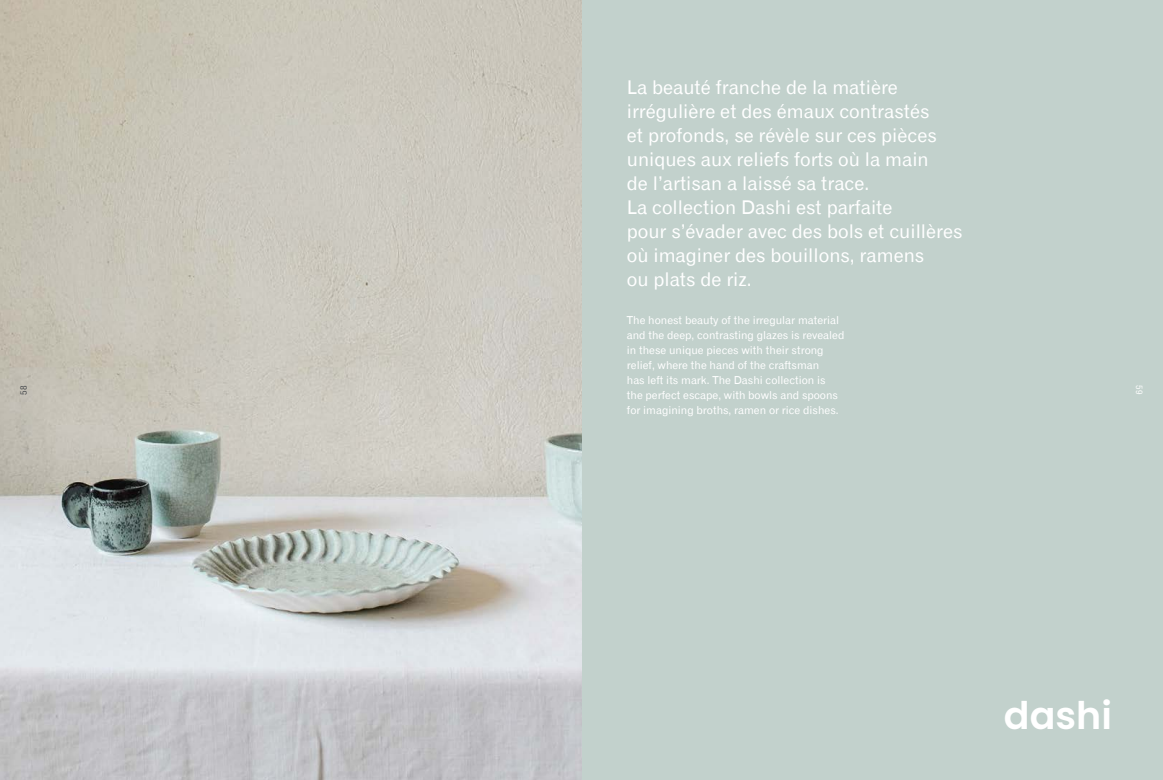
<style>
.page{position:relative;width:1163px;height:780px;background:#fff}
.page>*{position:absolute;margin:0;border:0;box-sizing:border-box;transform-origin:0 0}
.t1{font:600 38px "Poppins";color:#fff}
.t2{font:19px/24px "Gothic 720 BT Roman B";color:#fff}
.t3{font:11px/15px "Gothic 720 BT Roman B";color:#fff}
.t4{font:9px "Gothic 720 BT Roman B";color:#fff}
.t5{font:9px "Gothic 720 BT Roman B";color:#474a4d}
</style>
<div class="page">
<div style="left:581px;top:0;width:581px;height:780px;background:#c2d1cc"></div>
<img style="left:0;top:0;width:581px;height:780px">
<p class="t5" style="left:18px;top:394px;width:11px;rotate:-90deg">58</p>
<p class="t2" style="left:626px;top:75px;width:337px">La beauté franche de la matière irrégulière et des émaux contrastés<br>et profonds, se révèle sur ces pièces uniques aux reliefs forts où la main<br>de l’artisan a laissé sa trace.<br>La collection Dashi est parfaite<br>pour s’évader avec des bols et cuillères où imaginer des bouillons, ramens<br>ou plats de riz.</p>
<p class="t3" style="left:626px;top:312px;width:219px">The honest beauty of the irregular material and the deep, contrasting glazes is revealed in these unique pieces with their strong relief, where the hand of the craftsman<br>has left its mark. The Dashi collection is<br>the perfect escape, with bowls and spoons for imagining broths, ramen or rice dishes.</p>
<p class="t4" style="left:1144px;top:385px;width:11px;rotate:90deg">59</p>
<h1 class="t1" style="left:1003px;top:693px;width:109px">dashi</h1>
</div>
